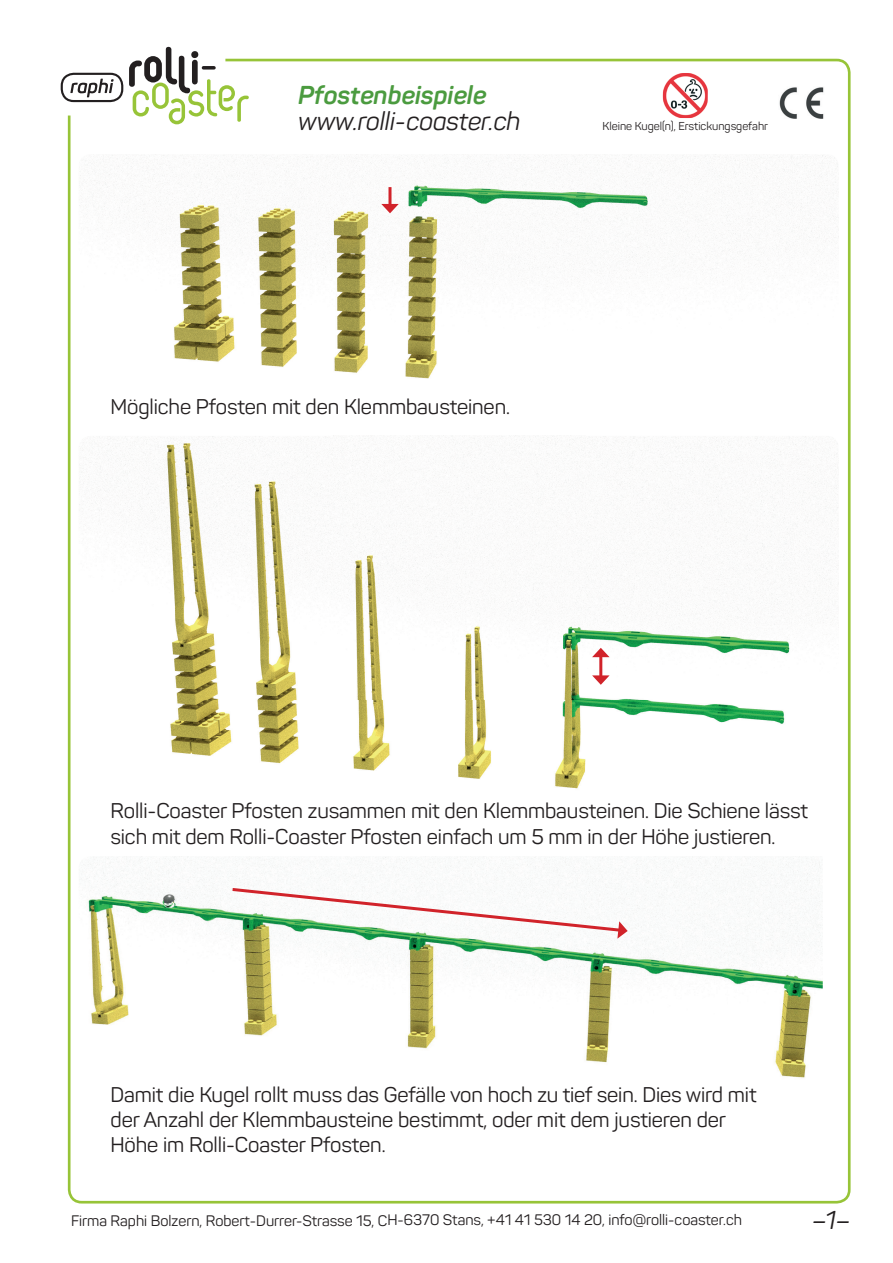
<style>
.page{position:relative;width:893px;height:1263px;background:#fff}
.page>*{position:absolute;margin:0;border:0;box-sizing:border-box;transform-origin:0 0}
.t1{font:italic 25.5px "Panton";color:#231f20}
.t2{font:italic 700 25.5px "Panton";color:#4b9b3f}
.t3{font:21px/25.2px "Panton";letter-spacing:-.005em;color:#231f20}
.t4{font:15px "Panton";letter-spacing:-.005em;color:#231f20}
.t5{font:11.25px "Panton";color:#231f20}
</style>
<div class="page">
<svg style="left:129px;top:47px;width:120px;height:77px"></svg>
<svg style="left:70px;top:79px;width:44px;height:18px"></svg>
<div style="left:61px;top:73px;width:62px;height:29px;border:2px solid #231f20;border-radius:12px"></div>
<img style="left:779px;top:87px;width:45px;height:32px">
<img style="left:662px;top:73px;width:46px;height:45px">
<img style="left:79px;top:154px;width:760px;height:225px">
<img style="left:79px;top:436px;width:760px;height:353px">
<img style="left:83px;top:857px;width:740px;height:222px">
<hr style="left:388px;top:187px;width:3px;height:20px;background:#d1232a">
<svg style="left:381px;top:204px;width:18px;height:9px"></svg>
<hr style="left:599px;top:654px;width:3px;height:24px;background:#d1232a">
<svg style="left:592px;top:648px;width:18px;height:9px"></svg>
<svg style="left:592px;top:675px;width:18px;height:10px"></svg>
<svg style="left:229px;top:886px;width:399px;height:53px"></svg>
<p class="t2" style="left:298px;top:80px;width:190px">Pfostenbeispiele</p>
<p class="t1" style="left:298px;top:105px;width:224px">www.rolli-coaster.ch</p>
<p class="t5" style="left:602px;top:119px;width:167px">Kleine Kugel(n), Erstickungsgefahr</p>
<p class="t3" style="left:111px;top:394px;width:401px">Mögliche Pfosten mit den Klemmbausteinen.</p>
<p class="t3" style="left:111px;top:798px;width:699px">Rolli-Coaster Pfosten zusammen mit den Klemmbausteinen. Die Schiene lässt sich mit dem Rolli-Coaster Pfosten einfach um 5 mm in der Höhe justieren.</p>
<p class="t3" style="left:111px;top:1081px;width:647px">Damit die Kugel rollt muss das Gefälle von hoch zu tief sein. Dies wird mit der Anzahl der Klemmbausteine bestimmt, oder mit dem justieren der<br>Höhe im Rolli-Coaster Pfosten.</p>
<p class="t4" style="left:71px;top:1211px;width:672px">Firma Raphi Bolzern, Robert-Durrer-Strasse 15, CH-6370 Stans, +41 41 530 14 20, info@rolli-coaster.ch</p>
<p class="t1" style="left:812px;top:1204px;width:40px">–1–</p>
</div>
